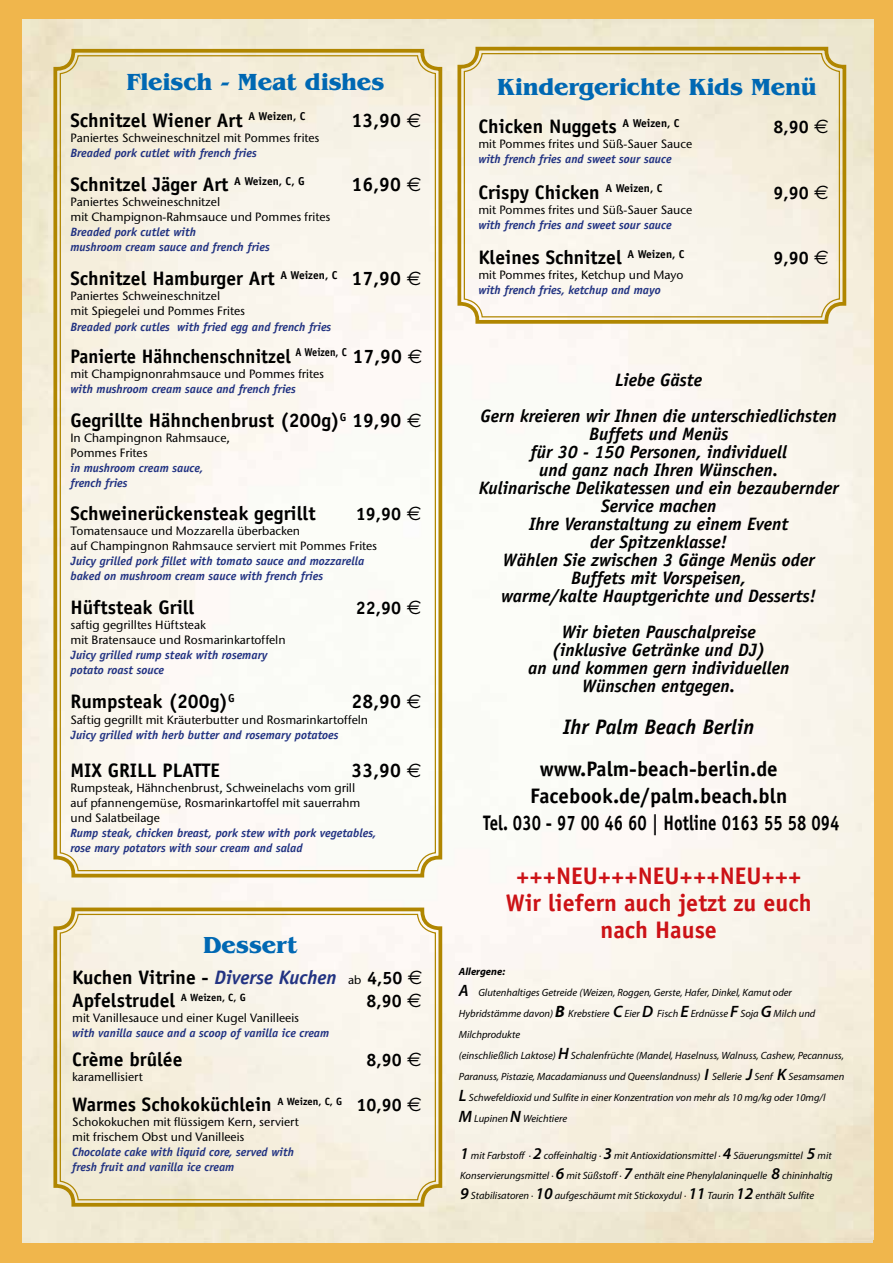
<style>
.page{position:relative;width:893px;height:1263px;background:#f0b64c}
.page>*{position:absolute;margin:0;border:0;box-sizing:border-box;transform-origin:0 0}
.t1{font:700 24.15px "Benguiat IT Cby BT";letter-spacing:-.01em;color:#0068b3}
.t2{font:700 24px/27px "Officina Sans";color:#cc1216;text-align:center}
.t3{font:700 24px "Benguiat IT Cby BT";letter-spacing:-.01em;color:#0068b3}
.t4{font:700 21px/27px "Officina Sans";color:#000;text-align:center}
.t5{font:italic 700 21px "Officina Sans";color:#000}
.t6{font:700 19.65px "Officina Sans";color:#000}
.t7{font:700 19.65px "Officina Sans";color:#000;scale:.95 1}
.t8{font:700 19.5px/23.4px "Officina Sans";color:#000}
.t9{font:italic 700 18px/18px "Officina Sans";color:#000;text-align:center}
.t10{font:700 18px "Officina Sans";color:#000}
.t11{font:500 12px/15px "Stone Sans Pro ITC";color:#000}
.t12{font:italic 700 12px/15px "Officina Sans";color:#223382}
.t13{font:italic 10.5px/21px "Myriad Pro";color:#000}
.s1{font-family:"Euro Sans";font-weight:400;font-size:19.5px}
.s2{font-style:italic;color:#223382}
.s3{font-family:"Stone Sans Pro ITC";font-weight:500;font-size:12px}
.s4{font-size:18px}
.s5{font-family:"Euro Sans";font-weight:400}
.s6{font-weight:700}
.s7{font-weight:600;font-size:16.5px}
.s8{font-weight:700;font-size:16.5px}
</style>
<div class="page">
<img style="left:23px;top:19px;width:850px;height:1220px">
<svg style="left:52px;top:47px;width:392px;height:832px;background:#f6f2e4"></svg>
<svg style="left:52px;top:906px;width:392px;height:302px;background:#f3ecd9"></svg>
<div style="left:60px;top:914px;width:376px;height:286px;border:1px solid #b08600;border-radius:18px"></div>
<svg style="left:456px;top:45px;width:392px;height:281px;background:#f2ebd8"></svg>
<div style="left:464px;top:53px;width:376px;height:264px;border:1px solid #b08600;border-radius:18px"></div>
<h1 class="t1" style="left:126px;top:67px;width:260px">Fleisch - Meat dishes</h1>
<h3 class="t6" style="left:70px;top:108px;width:237px">Schnitzel Wiener Art <sup>A</sup> <sup>Weizen,</sup> <sup>C</sup></h3>
<h3 class="t6" style="left:352px;top:108px;width:71px">13,90 <span class="s1">€</span></h3>
<p class="t11" style="left:70px;top:130px;width:251px">Paniertes Schweineschnitzel mit Pommes frites</p>
<p class="t12" style="left:70px;top:145px;width:188px">Breaded pork cutlet with french fries</p>
<h3 class="t6" style="left:70px;top:172px;width:236px">Schnitzel Jäger Art <sup>A</sup> <sup>Weizen,</sup> <sup>C,</sup> <sup>G</sup></h3>
<h3 class="t6" style="left:352px;top:172px;width:71px">16,90 <span class="s1">€</span></h3>
<p class="t11" style="left:70px;top:194px;width:262px">Paniertes Schweineschnitzel<br>mit Champignon-Rahmsauce und Pommes frites</p>
<p class="t12" style="left:70px;top:225px;width:201px">Breaded pork cutlet with<br>mushroom cream sauce and french fries</p>
<h3 class="t6" style="left:70px;top:266px;width:352px">Schnitzel Hamburger Art <sup>A</sup> <sup>Weizen,</sup> <sup>C</sup> 17,90 <span class="s1">€</span></h3>
<p class="t11" style="left:70px;top:289px;width:176px">Paniertes Schweineschnitzel<br>mit Spiegelei und Pommes Frites</p>
<p class="t12" style="left:70px;top:319px;width:262px">Breaded pork cutles with fried egg and french fries</p>
<h3 class="t7" style="left:70px;top:344px;width:372px">Panierte Hähnchenschnitzel <sup>A</sup> <sup>Weizen,</sup> <sup>C</sup> 17,90 <span class="s1">€</span></h3>
<p class="t11" style="left:70px;top:366px;width:255px">mit Champignonrahmsauce und Pommes frites</p>
<p class="t12" style="left:70px;top:381px;width:227px">with mushroom cream sauce and french fries</p>
<h3 class="t6" style="left:70px;top:408px;width:353px">Gegrillte Hähnchenbrust (200g)<sup>G</sup> 19,90 <span class="s1">€</span></h3>
<p class="t11" style="left:70px;top:430px;width:161px">In Champingnon Rahmsauce,<br>Pommes Frites</p>
<p class="t12" style="left:70px;top:461px;width:134px">in mushroom cream sauce, french fries</p>
<h3 class="t6" style="left:70px;top:501px;width:247px">Schweinerückensteak gegrillt</h3>
<h3 class="t10" style="left:356px;top:502px;width:67px">19,90 <span class="s1">€</span></h3>
<p class="t11" style="left:70px;top:523px;width:308px">Tomatensauce und Mozzarella überbacken<br>auf Champingnon Rahmsauce serviert mit Pommes Frites</p>
<p class="t12" style="left:70px;top:553px;width:295px">Juicy grilled pork fillet with tomato sauce and mozzarella baked on mushroom cream sauce with french fries</p>
<h3 class="t6" style="left:70px;top:595px;width:125px">Hüftsteak Grill</h3>
<h3 class="t10" style="left:356px;top:597px;width:67px">22,90 <span class="s1">€</span></h3>
<p class="t11" style="left:70px;top:617px;width:217px">saftig gegrilltes Hüftsteak<br>mit Bratensauce und Rosmarinkartoffeln</p>
<p class="t12" style="left:70px;top:648px;width:199px">Juicy grilled rump steak with rosemary potato roast souce</p>
<h3 class="t6" style="left:70px;top:689px;width:166px">Rumpsteak (200g)<sup>G</sup></h3>
<h3 class="t6" style="left:352px;top:689px;width:71px">28,90 <span class="s1">€</span></h3>
<p class="t11" style="left:70px;top:712px;width:299px">Saftig gegrillt mit Kräuterbutter und Rosmarinkartoffeln</p>
<p class="t12" style="left:70px;top:727px;width:270px">Juicy grilled with herb butter and rosemary potatoes</p>
<h3 class="t6" style="left:70px;top:758px;width:151px">MIX GRILL PLATTE</h3>
<h3 class="t6" style="left:352px;top:758px;width:71px">33,90 <span class="s1">€</span></h3>
<p class="t11" style="left:70px;top:780px;width:291px">Rumpsteak, Hähnchenbrust, Schweinelachs vom grill auf pfannengemüse, Rosmarinkartoffel mit sauerrahm und Salatbeilage</p>
<p class="t12" style="left:70px;top:826px;width:307px">Rump steak, chicken breast, pork stew with pork vegetables, rose mary potators with sour cream and salad</p>
<h2 class="t3" style="left:203px;top:930px;width:96px">Dessert</h2>
<h3 class="t8" style="left:72px;top:965px;width:352px">Kuchen Vitrine - <span class="s2">Diverse Kuchen</span> <span class="s3">ab</span> <span class="s4">4,50</span> <span class="s5">€<br></span>Apfelstrudel <sup>A</sup> <sup>Weizen,</sup> <sup>C,</sup> <sup>G</sup></h3>
<h3 class="t10" style="left:366px;top:990px;width:57px">8,90 <span class="s1">€</span></h3>
<p class="t11" style="left:72px;top:1010px;width:228px">mit Vanillesauce und einer Kugel Vanilleeis</p>
<p class="t12" style="left:72px;top:1025px;width:258px">with vanilla sauce and a scoop of vanilla ice cream</p>
<h3 class="t8" style="left:72px;top:1048px;width:112px">Crème brûlée</h3>
<h3 class="t10" style="left:366px;top:1049px;width:57px">8,90 <span class="s1">€</span></h3>
<p class="t11" style="left:72px;top:1070px;width:72px">karamellisiert</p>
<h3 class="t8" style="left:72px;top:1092px;width:351px">Warmes Schokoküchlein <sup>A</sup> <sup>Weizen,</sup> <sup>C,</sup> <sup>G</sup> <span class="s4">10,90</span> <span class="s5">€</span></h3>
<p class="t11" style="left:72px;top:1114px;width:228px">Schokokuchen mit flüssigem Kern, serviert mit frischem Obst und Vanilleeis</p>
<p class="t12" style="left:72px;top:1144px;width:223px">Chocolate cake with liquid core, served with fresh fruit and vanilla ice cream</p>
<h2 class="t3" style="left:497px;top:72px;width:321px">Kindergerichte Kids Menü</h2>
<h3 class="t8" style="left:478px;top:115px;width:203px">Chicken Nuggets <sup>A</sup> <sup>Weizen,</sup> <sup>C</sup></h3>
<h3 class="t10" style="left:773px;top:116px;width:57px">8,90 <span class="s1">€</span></h3>
<p class="t11" style="left:478px;top:136px;width:215px">mit Pommes frites und Süß-Sauer Sauce</p>
<p class="t12" style="left:478px;top:152px;width:195px">with french fries and sweet sour sauce</p>
<h3 class="t8" style="left:478px;top:180px;width:186px">Crispy Chicken <sup>A</sup> <sup>Weizen,</sup> <sup>C</sup></h3>
<h3 class="t10" style="left:773px;top:181px;width:57px">9,90 <span class="s1">€</span></h3>
<p class="t11" style="left:478px;top:202px;width:215px">mit Pommes frites und Süß-Sauer Sauce</p>
<p class="t12" style="left:478px;top:217px;width:195px">with french fries and sweet sour sauce</p>
<h3 class="t8" style="left:478px;top:246px;width:208px">Kleines Schnitzel <sup>A</sup> <sup>Weizen,</sup> <sup>C</sup></h3>
<h3 class="t10" style="left:773px;top:247px;width:57px">9,90 <span class="s1">€</span></h3>
<p class="t11" style="left:478px;top:268px;width:206px">mit Pommes frites, Ketchup und Mayo</p>
<p class="t12" style="left:478px;top:283px;width:184px">with french fries, ketchup and mayo</p>
<h3 class="t9" style="left:481px;top:362px;width:358px;line-height:36px">Liebe Gäste<br>Gern kreieren wir Ihnen die unterschiedlichsten</h3>
<p class="t9" style="left:479px;top:425px;width:362px">Buffets und Menüs<br>für 30 - 150 Personen, individuell<br>und ganz nach Ihren Wünschen.<br>Kulinarische Delikatessen und ein bezaubernder<br>Service machen<br>Ihre Veranstaltung zu einem Event<br>der Spitzenklasse!<br>Wählen Sie zwischen 3 Gänge Menüs oder<br>Buffets mit Vorspeisen,<br>warme/kalte Hauptgerichte und Desserts!</p>
<h3 class="t9" style="left:528px;top:623px;width:263px">Wir bieten Pauschalpreise (inklusive Getränke und DJ)<br>an und kommen gern individuellen<br>Wünschen entgegen.</h3>
<h3 class="t5" style="left:563px;top:714px;width:193px">Ihr Palm Beach Berlin</h3>
<h3 class="t4" style="left:483px;top:755px;width:358px">www.Palm-beach-berlin.de<br>Facebook.de/palm.beach.bln<br>Tel. 030 - 97 00 46 60 | Hotline 0163 55 58 094</h3>
<h2 class="t2" style="left:506px;top:862px;width:307px">+++NEU+++NEU+++NEU+++<br>Wir liefern auch jetzt zu euch nach Hause</h2>
<p class="t13" style="left:459px;top:961px;width:387px"><span class="s6">Allergene:<br></span><span class="s7">A</span> Glutenhaltiges Getreide (Weizen, Roggen, Gerste, Hafer, Dinkel, Kamut oder Hybridstämme davon) <span class="s8">B</span> Krebstiere <span class="s7">C</span> Eier <span class="s7">D</span> Fisch <span class="s7">E</span> Erdnüsse <span class="s7">F</span> Soja <span class="s7">G</span> Milch und Milchprodukte<br>(einschließlich Laktose) <span class="s7">H</span> Schalenfrüchte (Mandel, Haselnuss, Walnuss, Cashew, Pecannuss, Paranuss, Pistazie, Macadamianuss und Queenslandnuss) <span class="s7">I</span> Sellerie <span class="s7">J</span> Senf <span class="s7">K</span> Sesamsamen <span class="s7">L</span> Schwefeldioxid und Sulfite in einer Konzentration von mehr als 10 mg/kg oder 10mg/l<br><span class="s7">M</span> Lupinen <span class="s7">N</span> Weichtiere</p>
<p class="t13" style="left:460px;top:1146px;width:374px;line-height:19.5px;text-align:justify"><span class="s7">1</span> mit Farbstoff · <span class="s7">2</span> coffeinhaltig · <span class="s7">3</span> mit Antioxidationsmittel · <span class="s7">4</span> Säuerungsmittel <span class="s7">5</span> mit Konservierungsmittel · <span class="s7">6</span> mit Süßstoff · <span class="s7">7</span> enthält eine Phenylalaninquelle <span class="s7">8</span> chininhaltig <span class="s7">9</span> Stabilisatoren · <span class="s7">10</span> aufgeschäumt mit Stickoxydul · <span class="s7">11</span> Taurin <span class="s7">12</span> enthält Sulfite</p>
</div>
